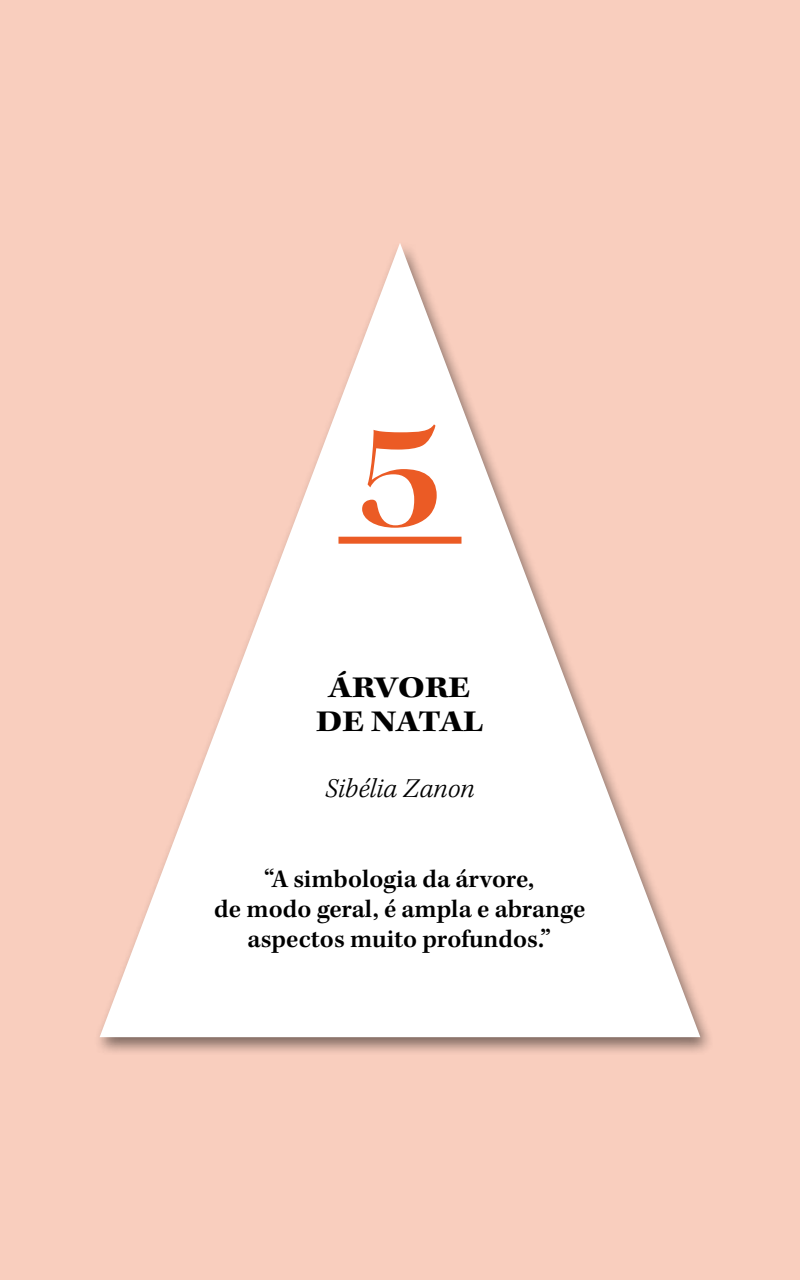
<style>
.page{position:relative;width:800px;height:1280px;background:#f9cebe}
.page>*{position:absolute;margin:0;border:0;box-sizing:border-box;transform-origin:0 0}
.t1{font:150px "Kepler Std Semibold Ext Disp";color:#eb5b25}
.t2{font:700 expanded 30px/34px "Kepler Std";letter-spacing:-.005em;color:#000;text-align:center}
.t3{font:italic 300 28px "Kepler Std";color:#000}
.t4{font:600 26px/30px "Kepler Std";color:#000;text-align:center}
</style>
<div class="page">
<div style="left:93px;top:240px;width:623px;height:817px;background:#000;opacity:.5"></div>
<svg style="left:100px;top:243px;width:600px;height:794px"></svg>
<div style="left:338px;top:537px;width:124px;height:7px;background:#eb5b25"></div>
<h1 class="t1" style="left:357px;top:390px;width:87px">5</h1>
<p class="t2" style="left:316px;top:673px;width:169px">ÁRVORE<br>DE NATAL</p>
<p class="t3" style="left:325px;top:772px;width:151px">Sibélia Zanon</p>
<p class="t4" style="left:214px;top:865px;width:373px">“A simbologia da árvore,<br>de modo geral, é ampla e abrange aspectos muito profundos.”</p>
</div>
